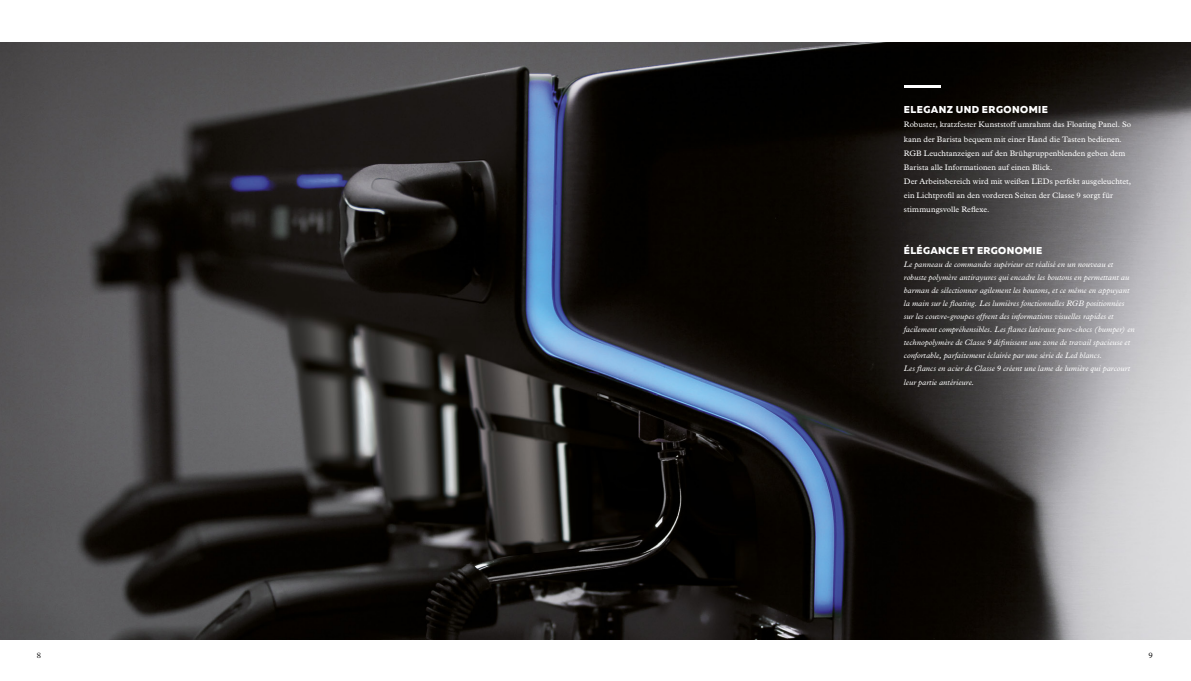
<style>
.page{position:relative;width:1191px;height:681px;background:#fff}
.page>*{position:absolute;margin:0;border:0;box-sizing:border-box;transform-origin:0 0}
.t1{font:800 10px "Muller";letter-spacing:.04em;color:#fff}
.t2{font:italic 8px/13px "Plantin Std";letter-spacing:.01em;color:#fff}
.t3{font:8px/14px "Plantin Std";letter-spacing:.005em;color:#fff}
.t4{font:300 8px "Plantin Std";color:#000}
</style>
<div class="page">
<img style="left:0;top:43px;width:1191px;height:596px">
<hr style="left:904px;top:86px;width:37px;height:2px;background:#fff">
<p class="t1" style="left:904px;top:104px;width:146px">ELEGANZ UND ERGONOMIE</p>
<p class="t3" style="left:904px;top:118px;width:229px">Robuster, kratzfester Kunststoff umrahmt das Floating Panel. So kann der Barista bequem mit einer Hand die Tasten bedienen.<br>RGB Leuchtanzeigen auf den Brühgruppenblenden geben dem Barista alle Informationen auf einen Blick.<br>Der Arbeitsbereich wird mit weißen LEDs perfekt ausgeleuchtet, ein Lichtprofil an den vorderen Seiten der Classe 9 sorgt für stimmungsvolle Reflexe.</p>
<p class="t1" style="left:904px;top:244px;width:140px">ÉLÉGANCE ET ERGONOMIE</p>
<p class="t2" style="left:904px;top:257px;width:232px">Le panneau de commandes supérieur est réalisé en un nouveau et robuste polymère antirayures qui encadre les boutons en permettant au barman de sélectionner agilement les boutons, et ce même en appuyant la main sur le floating. Les lumières fonctionnelles RGB positionnées sur les couvre-groupes offrent des informations visuelles rapides et facilement compréhensibles. Les flancs latéraux pare-chocs (bumper) en technopolymère de Classe 9 définissent une zone de travail spacieuse et confortable, parfaitement éclairée par une série de Led blancs.<br>Les flancs en acier de Classe 9 créent une lame de lumière qui parcourt</p>
<p class="t2" style="left:904px;top:375px;width:72px">leur partie antérieure.</p>
<p class="t4" style="left:37px;top:650px;width:6px">8</p>
<p class="t4" style="left:1148px;top:650px;width:6px">9</p>
</div>
